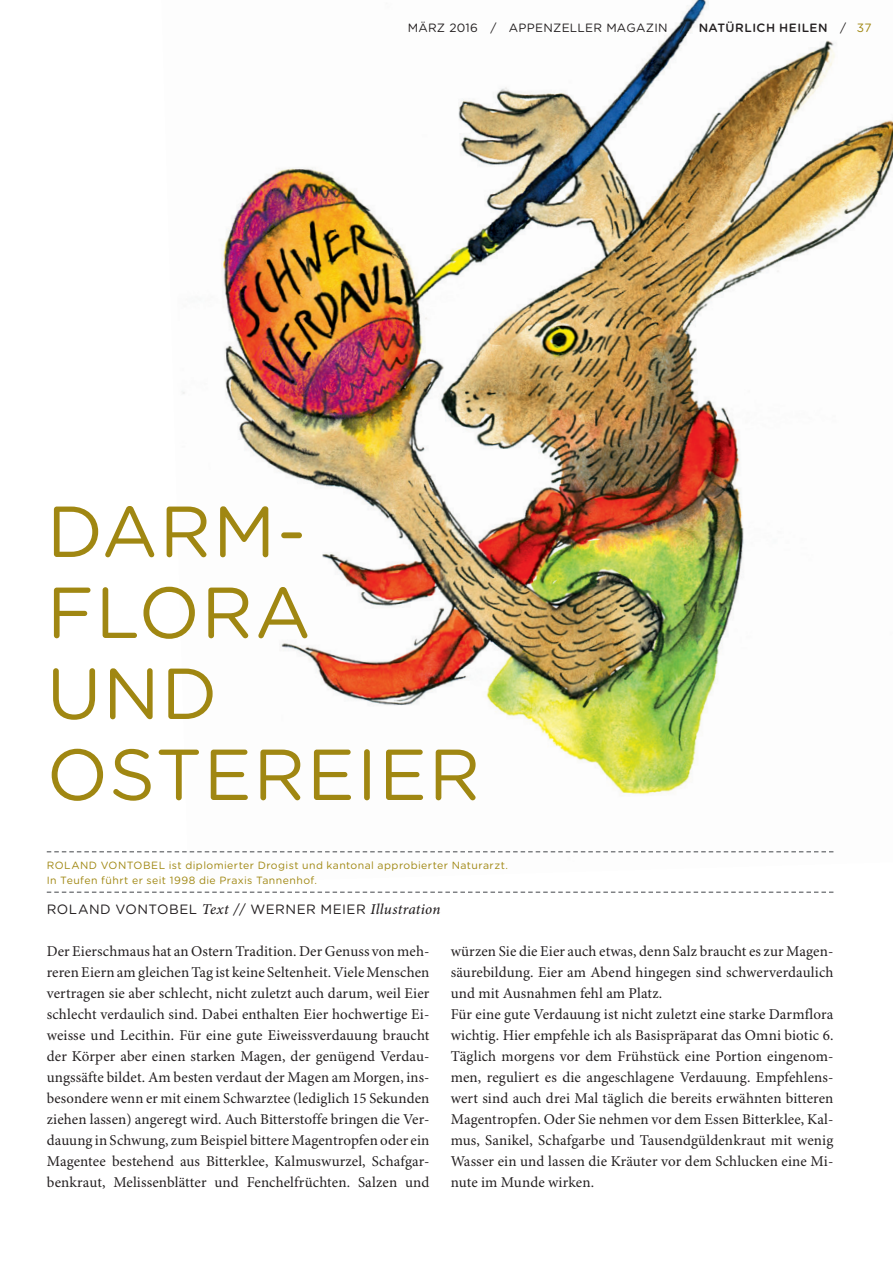
<style>
.page{position:relative;width:893px;height:1263px;background:#fff}
.page>*{position:absolute;margin:0;border:0;box-sizing:border-box;transform-origin:0 0}
.t1{font:72px/81px "Gotham Rounded";letter-spacing:.02em;color:#a08712}
.t2{font:15px/21px "Minion Pro";letter-spacing:.01em;color:#231f20;text-align:justify}
.t3{font:13.5px "Gotham Rounded";letter-spacing:.03em;color:#231f20}
.t4{font:12px "Gotham Rounded";letter-spacing:.02em;color:#231f20}
.t5{font:10.5px/15px "Gotham Rounded";letter-spacing:.04em;color:#a08712}
.s1{font-weight:500}
.s2{color:#a08712}
.s3{font-family:"Minion Pro";font-weight:500;font-style:italic;font-size:15px}
</style>
<div class="page">
<img style="left:161px;top:0;width:732px;height:853px">
<svg style="left:47px;top:851px;width:786px;height:1px"></svg>
<svg style="left:47px;top:891px;width:786px;height:2px"></svg>
<p class="t4" style="left:408px;top:19px;width:465px">MÄRZ 2016 / APPENZELLER MAGAZIN / <span class="s1">NATÜRLICH HEILEN</span> / <span class="s2">37</span></p>
<h1 class="t1" style="left:47px;top:488px;width:435px">DARM-<br>FLORA<br>UND<br>OSTEREIER</h1>
<p class="t5" style="left:47px;top:857px;width:463px">ROLAND VONTOBEL ist diplomierter Drogist und kantonal approbierter Naturarzt.<br>In Teufen führt er seit 1998 die Praxis Tannenhof.</p>
<p class="t3" style="left:47px;top:900px;width:395px">ROLAND VONTOBEL <span class="s3">Text</span> // WERNER MEIER <span class="s3">Illustration</span></p>
<p class="t2" style="left:47px;top:941px;width:384px">Der Eierschmaus hat an Ostern Tradition. Der Genuss von meh&shy;reren Eiern am gleichen Tag ist keine Seltenheit. Viele Menschen vertragen sie aber schlecht, nicht zuletzt auch darum, weil Eier schlecht verdaulich sind. Dabei enthalten Eier hochwertige Ei&shy;weisse und Lecithin. Für eine gute Eiweissverdauung braucht der Körper aber einen starken Magen, der genügend Verdau&shy;ungssäfte bildet. Am besten verdaut der Magen am Morgen, ins&shy;besondere wenn er mit einem Schwarztee (lediglich 15 Sekunden ziehen lassen) angeregt wird. Auch Bitterstoffe bringen die Ver&shy;dauung in Schwung, zum Beispiel bittere Magentropfen oder ein Magentee bestehend aus Bitterklee, Kalmuswurzel, Schafgar&shy;benkraut, Melissenblätter und Fenchelfrüchten. Salzen und</p>
<p class="t2" style="left:451px;top:941px;width:384px;text-align:left">würzen Sie die Eier auch etwas, denn Salz braucht es zur Magen&shy;säurebildung. Eier am Abend hingegen sind schwerverdaulich und mit Ausnahmen fehl am Platz.<br>Für eine gute Verdauung ist nicht zuletzt eine starke Darmflora wichtig. Hier empfehle ich als Basispräparat das Omni biotic 6.<br>Täglich morgens vor dem Frühstück eine Portion eingenom&shy;men, reguliert es die angeschlagene Verdauung. Empfehlens&shy;wert sind auch drei Mal täglich die bereits erwähnten bitteren Magentropfen. Oder Sie nehmen vor dem Essen Bitterklee, Kal&shy;mus, Sanikel, Schafgarbe und Tausendgüldenkraut mit wenig Wasser ein und lassen die Kräuter vor dem Schlucken eine Mi&shy;nute im Munde wirken.</p>
</div>
